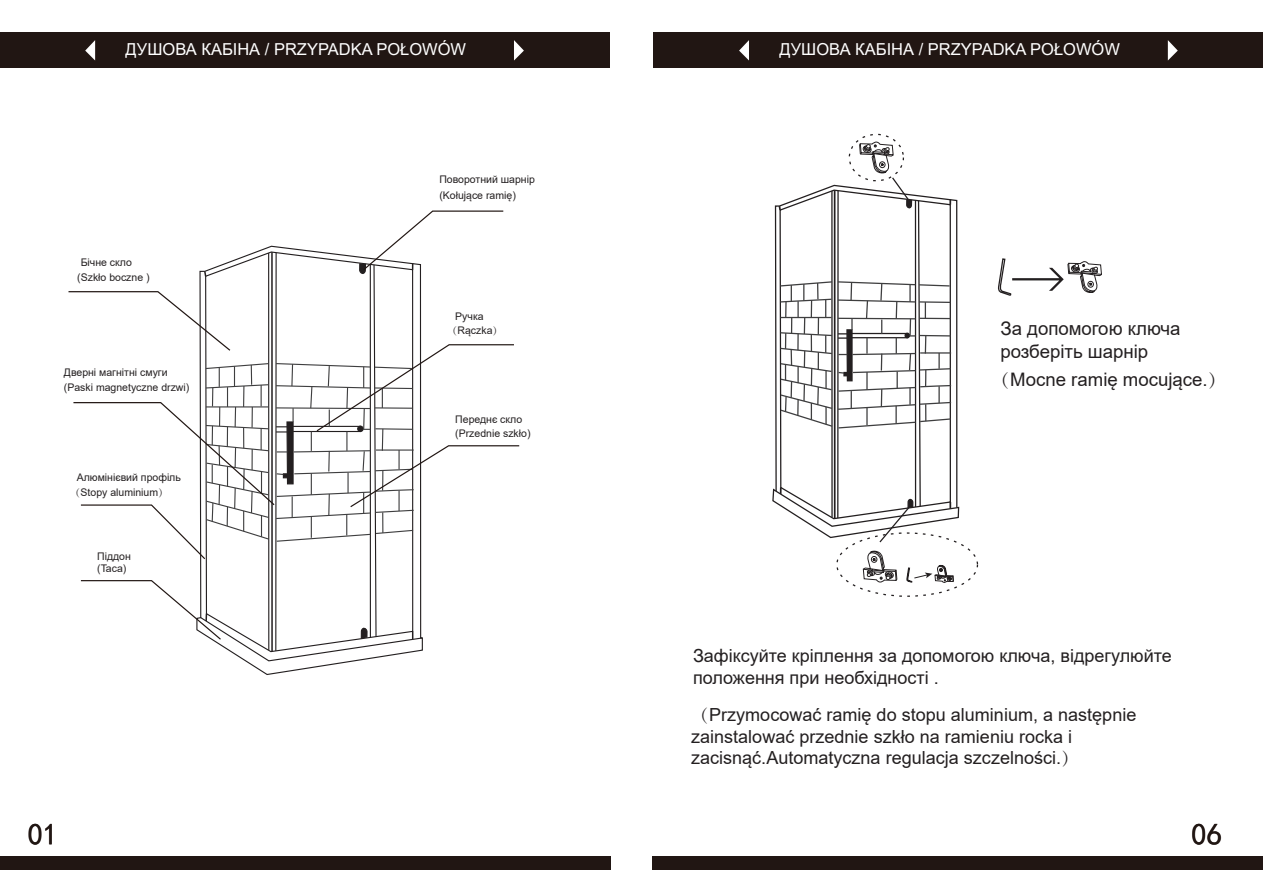
<style>
.page{position:relative;width:1263px;height:893px;background:#fff}
.page>*{position:absolute;margin:0;border:0;box-sizing:border-box;transform-origin:0 0}
.t1{font:30.3px "Sim Hei";color:#211613}
.t2{font:18.6px/22.4px "Arial";color:#231f20}
.t3{font:18px/21.6px "Arial";color:#231f20}
.t4{font:16.5px "Arial";color:#fff}
.t5{font:10.5px/14.1px "Arial";color:#231f20}
.s1{font-family:"Adobe Song Std";font-weight:300}
</style>
<div class="page">
<svg style="left:772px;top:139px;width:188px;height:405px"></svg>
<svg style="left:998px;top:258px;width:104px;height:38px"></svg>
<svg style="left:862px;top:550px;width:36px;height:33px"></svg>
<svg style="left:906px;top:565px;width:48px;height:29px"></svg>
<div style="left:0;top:33px;width:609px;height:35px;background:#211613"></div>
<svg style="left:85px;top:40px;width:10px;height:21px"></svg>
<svg style="left:514px;top:40px;width:10px;height:21px"></svg>
<div style="left:654px;top:33px;width:609px;height:35px;background:#211613"></div>
<svg style="left:739px;top:40px;width:10px;height:21px"></svg>
<svg style="left:1168px;top:40px;width:10px;height:21px"></svg>
<svg style="left:68px;top:210px;width:452px;height:452px"></svg>
<div style="left:0;top:856px;width:610px;height:13px;background:#211613"></div>
<div style="left:653px;top:856px;width:610px;height:13px;background:#211613"></div>
<p class="t4" style="left:126px;top:38px;width:342px">ДУШОВА КАБІНА / PRZYPADKA POŁOWÓW</p>
<p class="t4" style="left:779px;top:38px;width:342px">ДУШОВА КАБІНА / PRZYPADKA POŁOWÓW</p>
<p class="t5" style="left:439px;top:173px;width:97px">Поворотний шарнір</p>
<p class="t5" style="left:81px;top:256px;width:53px">Бічне скло</p>
<p class="t5" style="left:77px;top:270px;width:74px">(Szkło boczne )</p>
<p class="t5" style="left:64px;top:365px;width:105px">Дверні магнітні смуги</p>
<p class="t5" style="left:64px;top:380px;width:127px">(Paski magnetyczne drzwi)</p>
<p class="t5" style="left:77px;top:470px;width:106px">Алюмінієвий профіль</p>
<p class="t5" style="left:70px;top:485px;width:100px"><span class="s1">（</span>Stopy aluminium<span class="s1">）</span></p>
<p class="t5" style="left:97px;top:551px;width:35px;line-height:11.9px">Піддон (Taca)</p>
<p class="t5" style="left:439px;top:188px;width:78px">(Kołujące ramię)</p>
<p class="t5" style="left:455px;top:309px;width:30px">Ручка</p>
<p class="t5" style="left:447px;top:323px;width:58px"><span class="s1">（</span>Rączka<span class="s1">）</span></p>
<p class="t5" style="left:455px;top:412px;width:77px">Переднє скло (Przednie szkło)</p>
<p class="t2" style="left:1000px;top:318px;width:182px">За допомогою ключа розберіть шарнір</p>
<p class="t2" style="left:992px;top:368px;width:236px"><span class="s1">（</span>Mocne ramię mocujące.<span class="s1">）</span></p>
<p class="t3" style="left:693px;top:645px;width:480px">Зафіксуйте кріплення за допомогою ключа, відрегулюйте положення при необхідності .</p>
<p class="t3" style="left:691px;top:704px;width:447px"><span class="s1">（</span>Przymocować ramię do stopu aluminium, a następnie zainstalować przednie szkło na ramieniu rocka i zacisnąć.Automatyczna regulacja szczelności.<span class="s1">）</span></p>
<h1 class="t1" style="left:28px;top:819px;width:32px">01</h1>
<h1 class="t1" style="left:1191px;top:819px;width:32px">06</h1>
</div>
